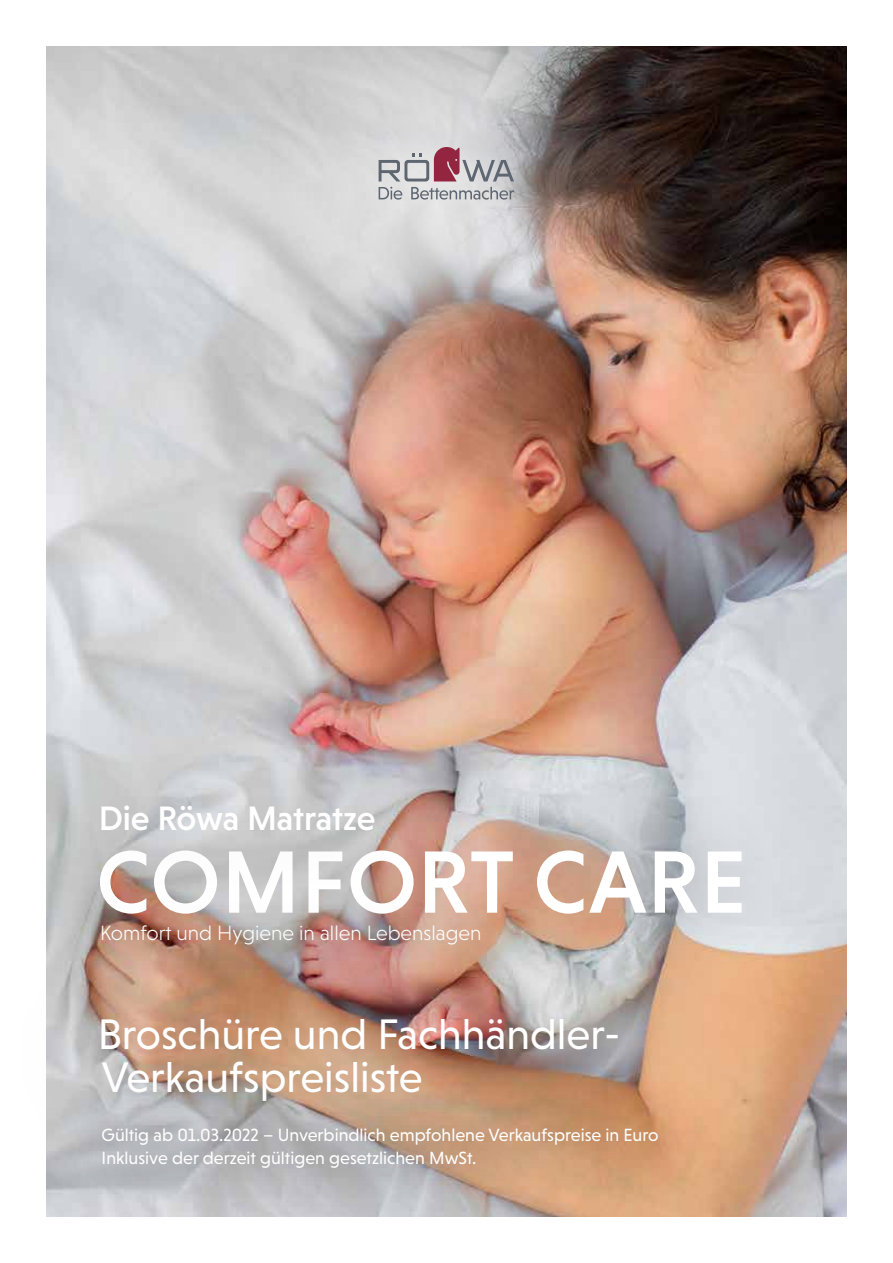
<style>
.page{position:relative;width:893px;height:1263px;background:#fff}
.page>*{position:absolute;margin:0;border:0;box-sizing:border-box;transform-origin:0 0}
.t1{font:500 90px "Niveau Grotesk";letter-spacing:.005em;color:#fff}
.t2{font:43.5px/43.5px "Niveau Grotesk";color:#fff}
.t3{font:500 34.5px "Niveau Grotesk";letter-spacing:-.005em;color:#fff}
.t4{font:300 21px "Niveau Grotesk";color:#fff}
.t5{font:18px/22.5px "Niveau Grotesk";color:#fff}
</style>
<div class="page">
<img style="left:47px;top:47px;width:799px;height:1169px">
<svg style="left:268px;top:46px;width:357px;height:302px;background:#b8aeab"></svg>
<svg style="left:379px;top:147px;width:135px;height:34px;background:#b7a6ae"></svg>
<svg style="left:379px;top:187px;width:23px;height:13px"></svg>
<svg style="left:411px;top:187px;width:103px;height:13px"></svg>
<div style="left:29px;top:778px;width:783px;height:209px;background:#000;opacity:.2"></div>
<div style="left:32px;top:734px;width:408px;height:169px;background:#000;opacity:.2"></div>
<div style="left:0;top:894px;width:714px;height:328px;background:#000;opacity:.4"></div>
<svg style="left:56px;top:1079px;width:644px;height:137px;background:#c1aa99"></svg>
<h3 class="t3" style="left:99px;top:798px;width:278px">Die Röwa Matratze</h3>
<h1 class="t1" style="left:97px;top:830px;width:652px">COMFORT CARE</h1>
<p class="t4" style="left:100px;top:921px;width:383px">Komfort und Hygiene in allen Lebenslagen</p>
<h2 class="t2" style="left:98px;top:1012px;width:524px">Broschüre und Fachhändler-<br>Verkaufspreisliste</h2>
<p class="t5" style="left:102px;top:1124px;width:558px">Gültig ab 01.03.2022 – Unverbindlich empfohlene Verkaufspreise in Euro<br>Inklusive der derzeit gültigen gesetzlichen MwSt.</p>
</div>
